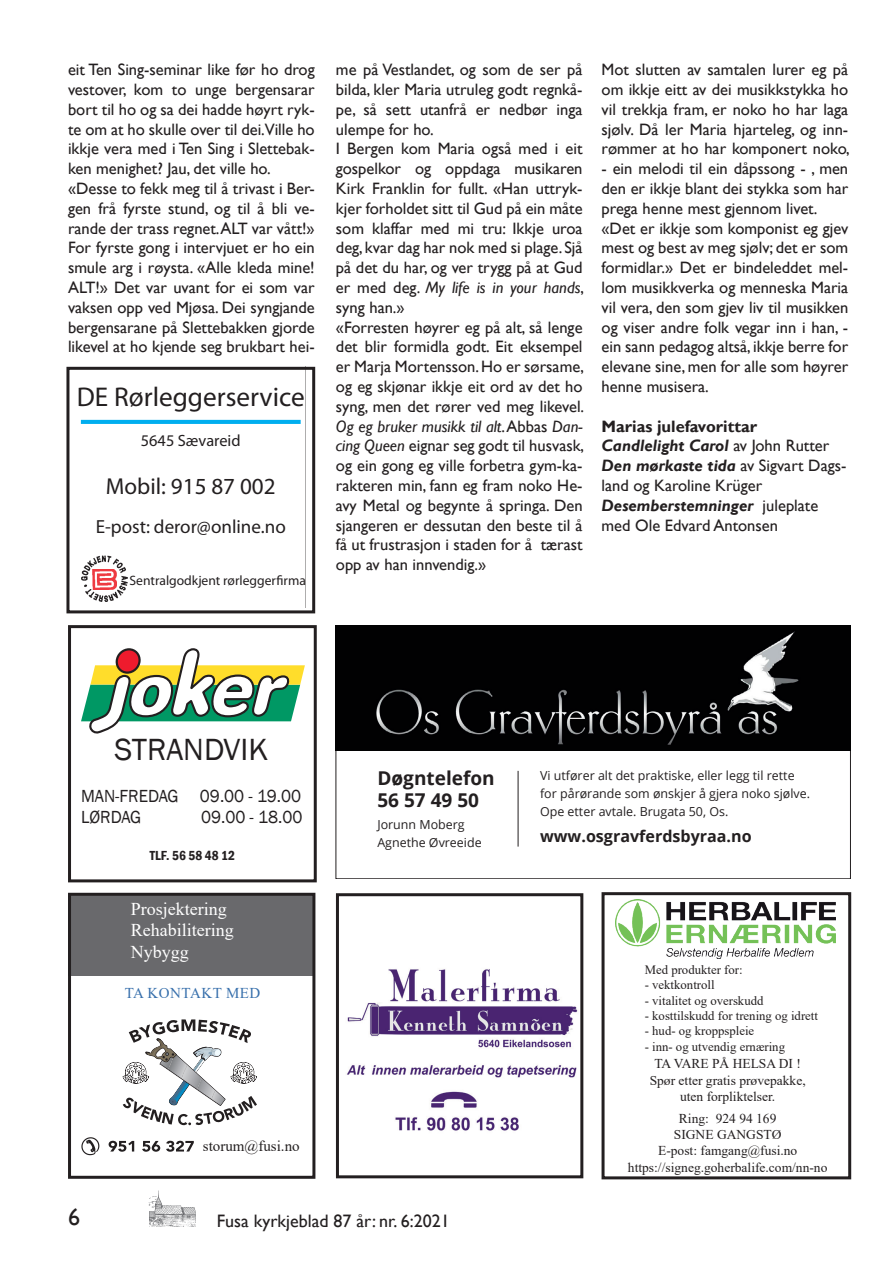
<style>
.page{position:relative;width:893px;height:1263px;background:#fff}
.page>*{position:absolute;margin:0;border:0;box-sizing:border-box;transform-origin:0 0}
.t1{font:31.5px "Franklin Gothic";color:#231f20}
.t2{font:27.15px "Myriad Pro";color:#231f20}
.t3{font:24px "Gill Sans";color:#231f20}
.t4{font:23.1px "Myriad Pro";color:#231f20}
.t5{font:19.05px "Myriad Pro";color:#231f20}
.t6{font:700 19.05px/21.9px "Open Sans";color:#231f20}
.t7{font:18px/21.6px "Franklin Gothic";color:#231f20;scale:.95 1}
.t8{font:18px/21.6px "Times New Roman";color:#fff}
.t9{font:18px "Gill Sans";color:#231f20}
.t10{font:16.5px/19.8px "Gill Sans";color:#231f20}
.t11{font:16.35px "Myriad Pro";color:#231f20}
.t12{font:700 16.05px "Open Sans";color:#231f20}
.t13{font:15px "Times New Roman";color:#231f20}
.t14{font:15px "Times New Roman";letter-spacing:.035em;color:#3870ac}
.t15{font:13.65px "Myriad Pro";color:#231f20}
.t16{font:13.5px/16.2px "Times New Roman";color:#231f20;text-align:center}
.t17{font:600 condensed 13.5px "Franklin Gothic";color:#231f20}
.t18{font:12.75px "Times New Roman";color:#231f20}
.t19{font:12.45px/17.5px "Open Sans";color:#231f20}
.s1{font-style:italic}
.s2{font-weight:700}
.s3{font-weight:700;font-style:italic}
</style>
<div class="page">
<img style="left:149px;top:1191px;width:47px;height:36px">
<div style="left:66px;top:367px;width:249px;height:246px;border:3px solid #231f20"></div>
<svg style="left:76px;top:367px;width:229px;height:219px"></svg>
<img style="left:81px;top:556px;width:46px;height:46px">
<img style="left:92px;top:569px;width:25px;height:21px">
<svg style="left:81px;top:420px;width:220px;height:4px"></svg>
<div style="left:336px;top:893px;width:247px;height:285px;border:3px solid #231f20"></div>
<div style="left:602px;top:892px;width:249px;height:287px;border:3px solid #231f20"></div>
<img style="left:346px;top:969px;width:232px;height:162px">
<svg style="left:123px;top:1019px;width:134px;height:106px"></svg>
<div style="left:68px;top:894px;width:246px;height:81px;background:#69696c"></div>
<svg style="left:109px;top:1141px;width:25px;height:11px"></svg>
<svg style="left:142px;top:1141px;width:18px;height:11px"></svg>
<svg style="left:166px;top:1141px;width:28px;height:11px"></svg>
<svg style="left:81px;top:1137px;width:18px;height:18px"></svg>
<div style="left:68px;top:893px;width:247px;height:286px;border:3px solid #231f20"></div>
<img style="left:616px;top:900px;width:219px;height:58px">
<div style="left:68px;top:625px;width:249px;height:257px;border:3px solid #231f20"></div>
<img style="left:336px;top:626px;width:514px;height:124px">
<hr style="left:518px;top:771px;width:1px;height:75px;background:#231f20">
<svg style="left:81px;top:648px;width:224px;height:85px"></svg>
<p class="t10" style="left:68px;top:60px;width:248px">eit Ten Sing-seminar like før ho drog vestover, kom to unge bergensarar bort til ho og sa dei hadde høyrt ryk&shy;te om at ho skulle over til dei.Ville ho ikkje vera med i Ten Sing i Slettebak&shy;ken menighet? Jau, det ville ho. «Desse to fekk meg til å trivast i Ber&shy;gen frå fyrste stund, og til å bli ve&shy;rande der trass regnet.ALT var vått!» For fyrste gong i intervjuet er ho ein smule arg i røysta. «Alle kleda mine!<br>ALT!» Det var uvant for ei som var vaksen opp ved Mjøsa. Dei syngjande bergensarane på Slettebakken gjorde likevel at ho kjende seg brukbart hei-</p>
<p class="t10" style="left:336px;top:60px;width:250px">me på Vestlandet, og som de ser på bilda, kler Maria utruleg godt regnkå&shy;pe, så sett utanfrå er nedbør inga ulempe for ho.<br>I Bergen kom Maria også med i eit gospelkor og oppdaga musikaren Kirk Franklin for fullt. «Han uttryk&shy;kjer forholdet sitt til Gud på ein måte som klaffar med mi tru: Ikkje uroa deg, kvar dag har nok med si plage. Sjå på det du har, og ver trygg på at Gud er med deg. <span class="s1">My life is in your hands</span>, syng han.»<br>«Forresten høyrer eg på alt, så lenge det blir formidla godt. Eit eksempel er Marja Mortensson. Ho er sørsame, og eg skjønar ikkje eit ord av det ho syng, men det rører ved meg likevel.<br><span class="s1">Og eg bruker musikk til alt</span>. Abbas <span class="s1">Dan&shy;cing Queen</span> eignar seg godt til husvask, og ein gong eg ville forbetra gym-ka&shy;rakteren min, fann eg fram noko He&shy;avy Metal og begynte å springa. Den sjangeren er dessutan den beste til å få ut frustrasjon i staden for å tærast opp av han innvendig.»</p>
<p class="t10" style="left:602px;top:60px;width:250px;text-align:justify">Mot slutten av samtalen lurer eg på om ikkje eitt av dei musikkstykka ho vil trekkja fram, er noko ho har laga sjølv. Då ler Maria hjarteleg, og inn&shy;rømmer at ho har komponert noko,</p>
<p class="t10" style="left:602px;top:159px;width:248px">- ein melodi til ein dåpssong - , men den er ikkje blant dei stykka som har prega henne mest gjennom livet. «Det er ikkje som komponist eg gjev mest og best av meg sjølv; det er som formidlar.» Det er bindeleddet mel&shy;lom musikkverka og menneska Maria vil vera, den som gjev liv til musikken og viser andre folk vegar inn i han, - ein sann pedagog altså, ikkje berre for elevane sine, men for alle som høyrer henne musisera.</p>
<p class="t10" style="left:602px;top:416px;width:246px"><span class="s2">Marias julefavorittar<br></span><span class="s3">Candlelight Carol</span> av John Rutter<br><span class="s3">Den mørkaste tida</span> av Sigvart Dags&shy;land og Karoline Krüger<br><span class="s3">Desemberstemninger</span> juleplate med Ole Edvard Antonsen</p>
<h2 class="t2" style="left:77px;top:381px;width:229px">DE Rørleggerservice</h2>
<p class="t11" style="left:141px;top:430px;width:101px">5645 Sævareid</p>
<h3 class="t4" style="left:106px;top:472px;width:171px">Mobil: 915 87 002</h3>
<p class="t5" style="left:96px;top:515px;width:192px">E-post: deror@online.no</p>
<p class="t15" style="left:129px;top:572px;width:178px">Sentralgodkjent rørleggerfirma</p>
<h1 class="t1" style="left:115px;top:730px;width:155px">STRANDVIK</h1>
<p class="t7" style="left:81px;top:785px;width:233px">MAN-FREDAG 09.00 - 19.00<br>LØRDAG</p>
<p class="t7" style="left:201px;top:807px;width:108px">09.00 - 18.00</p>
<p class="t17" style="left:150px;top:846px;width:87px">TLF. 56 58 48 12</p>
<p class="t8" style="left:131px;top:897px;width:104px">Prosjektering<br>Rehabilitering<br>Nybygg</p>
<p class="t14" style="left:125px;top:983px;width:137px">TA KONTAKT MED</p>
<p class="t13" style="left:203px;top:1135px;width:98px">storum@fusi.no</p>
<p class="t6" style="left:377px;top:767px;width:119px">Døgntelefon<br>56 57 49 50</p>
<p class="t19" style="left:377px;top:815px;width:106px">Jorunn Moberg<br>Agnethe Øvreeide</p>
<h3 class="t3" style="left:68px;top:1203px;width:13px">6</h3>
<p class="t9" style="left:217px;top:1210px;width:234px">Fusa kyrkjeblad 87 år: nr. 6:2021</p>
<p class="t19" style="left:540px;top:767px;width:271px">Vi utfører alt det praktiske, eller legg til rette for pårørande som ønskjer å gjera noko sjølve.<br>Ope etter avtale. Brugata 50, Os.</p>
<p class="t12" style="left:540px;top:824px;width:213px">www.osgravferdsbyraa.no</p>
<p class="t18" style="left:645px;top:961px;width:99px">Med produkter for:</p>
<p class="t18" style="left:645px;top:976px;width:71px">- vektkontroll</p>
<p class="t18" style="left:645px;top:991px;width:120px">- vitalitet og overskudd</p>
<p class="t18" style="left:645px;top:1007px;width:175px">- kosttilskudd for trening og idrett</p>
<p class="t18" style="left:645px;top:1022px;width:111px">- hud- og kroppspleie</p>
<p class="t18" style="left:645px;top:1037px;width:142px">- inn- og utvendig ernæring</p>
<p class="t16" style="left:650px;top:1055px;width:157px">TA VARE PÅ HELSA DI !<br>Spør etter gratis prøvepakke, uten forpliktelser.</p>
<p class="t16" style="left:628px;top:1110px;width:201px">Ring: 924 94 169<br>SIGNE GANGSTØ<br>E-post: famgang@fusi.no https://signeg.goherbalife.com/nn-no</p>
</div>
